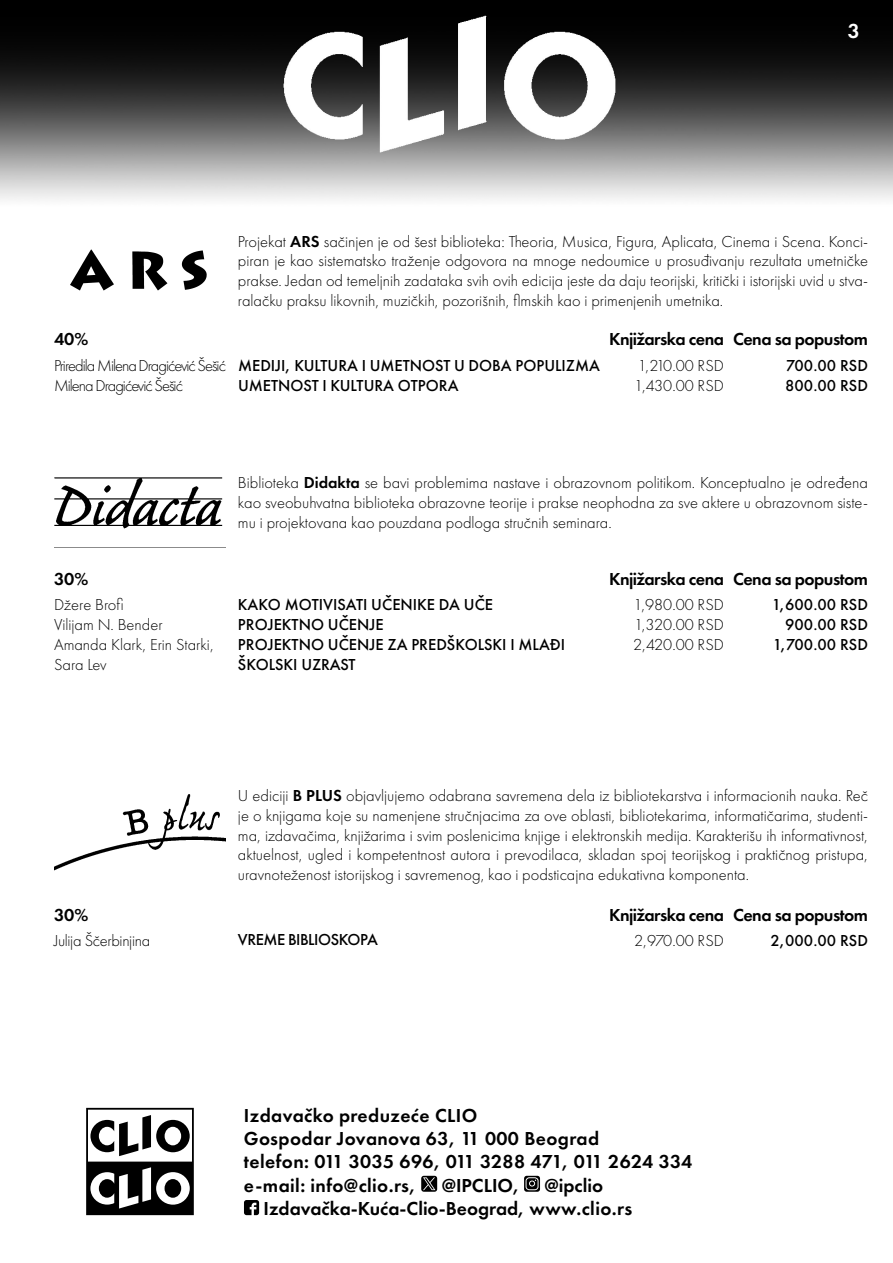
<style>
.page{position:relative;width:893px;height:1263px;background:#fff}
.page>*{position:absolute;margin:0;border:0;box-sizing:border-box;transform-origin:0 0}
.t1{font:600 21px "Futura PT";color:#fff}
.t2{font:600 19.5px "Futura PT";letter-spacing:.02em;color:#000}
.t3{font:600 19.5px "Futura PT";color:#000}
.naziv_cena{font:600 18px "Futura PT";letter-spacing:-.03em;color:#000}
.procenat{font:600 18px "Futura PT";color:#000}
.knjige{font:300 16.5px/19.8px "Futura PT";color:#000;text-align:justify}
.naslovi{font:500 16.5px/19.8px "Futura PT";color:#000}
.cena{font:300 16.5px/19.8px "Futura PT";color:#000}
.cena1{font:500 16.5px "Futura PT";color:#000}
.knjige-2{font:300 16.5px "Futura PT";letter-spacing:-.06em;color:#000}
.knjige-3{font:300 16.5px "Futura PT";letter-spacing:-.02em;color:#000}
.naslovi-2{font:500 16.5px "Futura PT";letter-spacing:-.03em;color:#000}
.s1{font-weight:600}
</style>
<div class="page">
<img style="left:0;top:0;width:893px;height:200px">
<img style="left:54px;top:477px;width:169px;height:52px">
<img style="left:54px;top:794px;width:172px;height:77px">
<img style="left:70px;top:249px;width:137px;height:42px">
<svg style="left:421px;top:1176px;width:16px;height:16px"></svg>
<svg style="left:524px;top:1176px;width:16px;height:16px"></svg>
<svg style="left:244px;top:1200px;width:15px;height:15px"></svg>
<svg style="left:86px;top:1108px;width:108px;height:107px"></svg>
<p class="t1" style="left:848px;top:18px;width:13px">3</p>
<p class="procenat" style="left:54px;top:328px;width:36px">40%</p>
<p class="knjige-2" style="left:54px;top:356px;width:173px">Priredila Milena Dragićević Šešić</p>
<p class="knjige-2" style="left:54px;top:376px;width:130px">Milena Dragićević Šešić</p>
<p class="knjige" style="left:238px;top:231px;width:632px">Projekat <span class="s1">ARS</span> sačinjen je od šest biblioteka: Theoria, Musica, Figura, Aplicata, Cinema i Scena. Konci&shy;piran je kao sistematsko traženje odgovora na mnoge nedoumice u prosuđivanju rezultata umetničke prakse. Jedan od temeljnih zadataka svih ovih edicija jeste da daju teorijski, kritički i istorijski uvid u stva&shy;ralačku praksu likovnih, muzičkih, pozorišnih, flmskih kao i primenjenih umetnika.</p>
<p class="naslovi" style="left:238px;top:356px;width:363px">MEDIJI, KULTURA I UMETNOST U DOBA POPULIZMA</p>
<p class="naslovi" style="left:238px;top:375px;width:222px">UMETNOST I KULTURA OTPORA</p>
<p class="naziv_cena" style="left:609px;top:328px;width:116px">Knjižarska cena</p>
<p class="cena" style="left:638px;top:356px;width:88px">1,210.00 RSD</p>
<p class="cena" style="left:634px;top:375px;width:91px">1,430.00 RSD</p>
<p class="naziv_cena" style="left:733px;top:328px;width:136px">Cena sa popustom</p>
<p class="cena1" style="left:786px;top:356px;width:83px">700.00 RSD</p>
<p class="cena1" style="left:785px;top:375px;width:84px">800.00 RSD</p>
<p class="procenat" style="left:54px;top:567px;width:36px">30%</p>
<p class="knjige" style="left:54px;top:595px;width:71px">Džere Brofi</p>
<p class="knjige" style="left:54px;top:615px;width:110px">Vilijam N. Bender</p>
<p class="knjige" style="left:54px;top:635px;width:161px">Amanda Klark, Erin Starki,<br>Sara Lev</p>
<p class="knjige" style="left:238px;top:473px;width:632px">Biblioteka <span class="s1">Didakta</span> se bavi problemima nastave i obrazovnom politikom. Konceptualno je određena kao sveobuhvatna biblioteka obrazovne teorije i prakse neophodna za sve aktere u obrazovnom siste&shy;mu i projektovana kao pouzdana podloga stručnih seminara.</p>
<p class="naslovi" style="left:238px;top:595px;width:257px">KAKO MOTIVISATI UČENIKE DA UČE</p>
<p class="naslovi" style="left:238px;top:615px;width:147px">PROJEKTNO UČENJE</p>
<p class="naslovi" style="left:238px;top:634px;width:329px">PROJEKTNO UČENJE ZA PREDŠKOLSKI I MLAĐI<br>ŠKOLSKI UZRAST</p>
<p class="naziv_cena" style="left:609px;top:567px;width:116px">Knjižarska cena</p>
<p class="cena" style="left:634px;top:595px;width:92px">1,980.00 RSD<br>1,320.00 RSD</p>
<p class="cena" style="left:633px;top:635px;width:92px">2,420.00 RSD</p>
<p class="naziv_cena" style="left:733px;top:567px;width:136px">Cena sa popustom</p>
<p class="cena1" style="left:772px;top:595px;width:98px">1,600.00 RSD</p>
<p class="cena1" style="left:785px;top:615px;width:84px">900.00 RSD</p>
<p class="cena1" style="left:773px;top:634px;width:97px">1,700.00 RSD</p>
<p class="knjige" style="left:238px;top:786px;width:632px">U ediciji <span class="s1">B PLUS</span> objavljujemo odabrana savremena dela iz bibliotekarstva i informacionih nauka. Reč je o knjigama koje su namenjene stručnjacima za ove oblasti, bibliotekarima, informatičarima, studenti&shy;ma, izdavačima, knjižarima i svim poslenicima knjige i elektronskih medija. Karakterišu ih informativnost, aktuelnost, ugled i kompetentnost autora i prevodilaca, skladan spoj teorijskog i praktičnog pristupa, uravnoteženost istorijskog i savremenog, kao i podsticajna edukativna komponenta.</p>
<p class="procenat" style="left:54px;top:903px;width:36px">30%</p>
<p class="knjige-3" style="left:54px;top:931px;width:98px">Julija Ščerbinjina</p>
<p class="naslovi-2" style="left:238px;top:930px;width:141px">VREME BIBLIOSKOPA</p>
<p class="naziv_cena" style="left:609px;top:903px;width:116px">Knjižarska cena</p>
<p class="cena" style="left:634px;top:931px;width:91px">2,970.00 RSD</p>
<p class="naziv_cena" style="left:733px;top:903px;width:136px">Cena sa popustom</p>
<p class="cena1" style="left:770px;top:931px;width:99px">2,000.00 RSD</p>
<p class="t2" style="left:244px;top:1103px;width:235px">Izdavačko preduzeće CLIO</p>
<p class="t2" style="left:244px;top:1126px;width:357px">Gospodar Jovanova 63, 11 000 Beograd</p>
<p class="t2" style="left:244px;top:1149px;width:450px">telefon: 011 3035 696, 011 3288 471, 011 2624 334</p>
<p class="t2" style="left:244px;top:1173px;width:173px">e-mail: info@clio.rs,</p>
<p class="t2" style="left:442px;top:1173px;width:79px">@IPCLIO,</p>
<p class="t2" style="left:545px;top:1173px;width:60px">@ipclio</p>
<p class="t3" style="left:264px;top:1196px;width:370px">Izdavačka-Kuća-Clio-Beograd, www.clio.rs</p>
</div>
